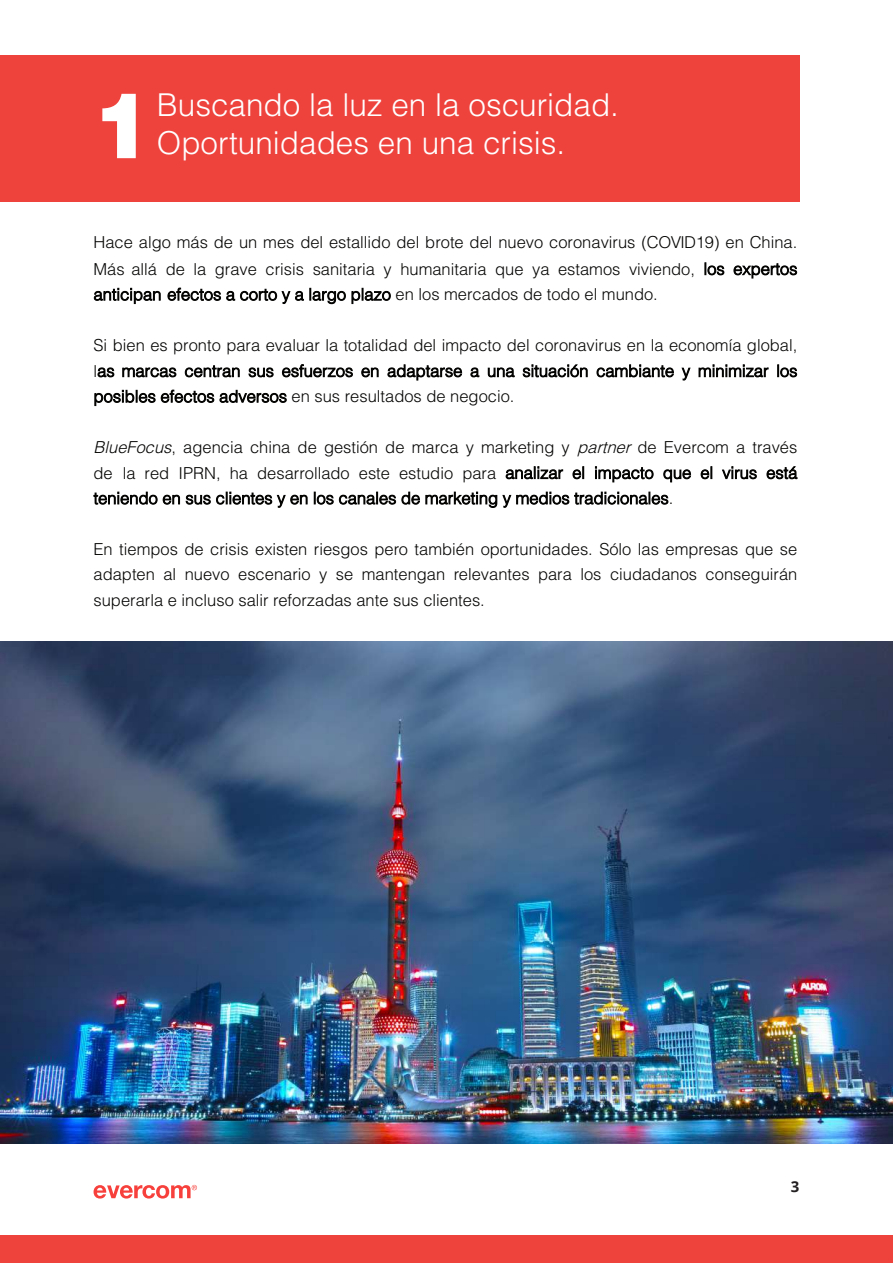
<style>
.page{position:relative;width:893px;height:1263px;background:#fff}
.page>*{position:absolute;margin:0;border:0;box-sizing:border-box;transform-origin:0 0}
.t1{font:900 90px "Helvetica LT Std";color:#fff}
.t2{font:300 31.5px/37.8px "Helvetica LT Std";color:#fff}
.t3{font:300 16.5px/25.5px "Helvetica LT Std";color:#040503;text-align:justify}
.t4{font:700 15px "Open Sans";color:#231f20}
.s1{font-family:"Helvetica Neue LT Std"}
.s2{font-style:italic}
</style>
<div class="page">
<div style="left:0;top:1236px;width:893px;height:27px;background:#ee423d"></div>
<div style="left:0;top:55px;width:799px;height:147px;background:#ee423d"></div>
<img style="left:0;top:641px;width:893px;height:502px">
<svg style="left:94px;top:1185px;width:103px;height:13px"></svg>
<h1 class="t1" style="left:94px;top:67px;width:62px">1</h1>
<h2 class="t2" style="left:157px;top:86px;width:464px">Buscando la luz en la oscuridad.<br>Oportunidades en una crisis.</h2>
<p class="t3" style="left:94px;top:229px;width:705px;line-height:26.2px">Hace algo más de un mes del estallido del brote del nuevo coronavirus (C<span class="s1">OVID</span>19) en China.<br>Más allá de la grave crisis sanitaria y humanitaria que ya estamos viviendo, los expertos anticipan efectos a corto y a largo plazo en los mercados de todo el mundo.</p>
<p class="t3" style="left:94px;top:332px;width:705px">Si bien es pronto para evaluar la totalidad del impacto del coronavirus en la economía global, las marcas centran sus esfuerzos en adaptarse a una situación cambiante y minimizar los posibles efectos adversos en sus resultados de negocio.</p>
<p class="t3" style="left:94px;top:434px;width:705px"><span class="s2">BlueFocus</span>, agencia china de gestión de marca y marketing y <span class="s2">partner</span> de Evercom a través de la red IPRN, ha desarrollado este estudio para analizar el impacto que el virus está teniendo en sus clientes y en los canales de marketing y medios tradicionales.</p>
<p class="t3" style="left:94px;top:536px;width:705px">En tiempos de crisis existen riesgos pero también oportunidades. Sólo las empresas que se adapten al nuevo escenario y se mantengan relevantes para los ciudadanos conseguirán superarla e incluso salir reforzadas ante sus clientes.</p>
<p class="t4" style="left:791px;top:1175px;width:10px">3</p>
</div>
